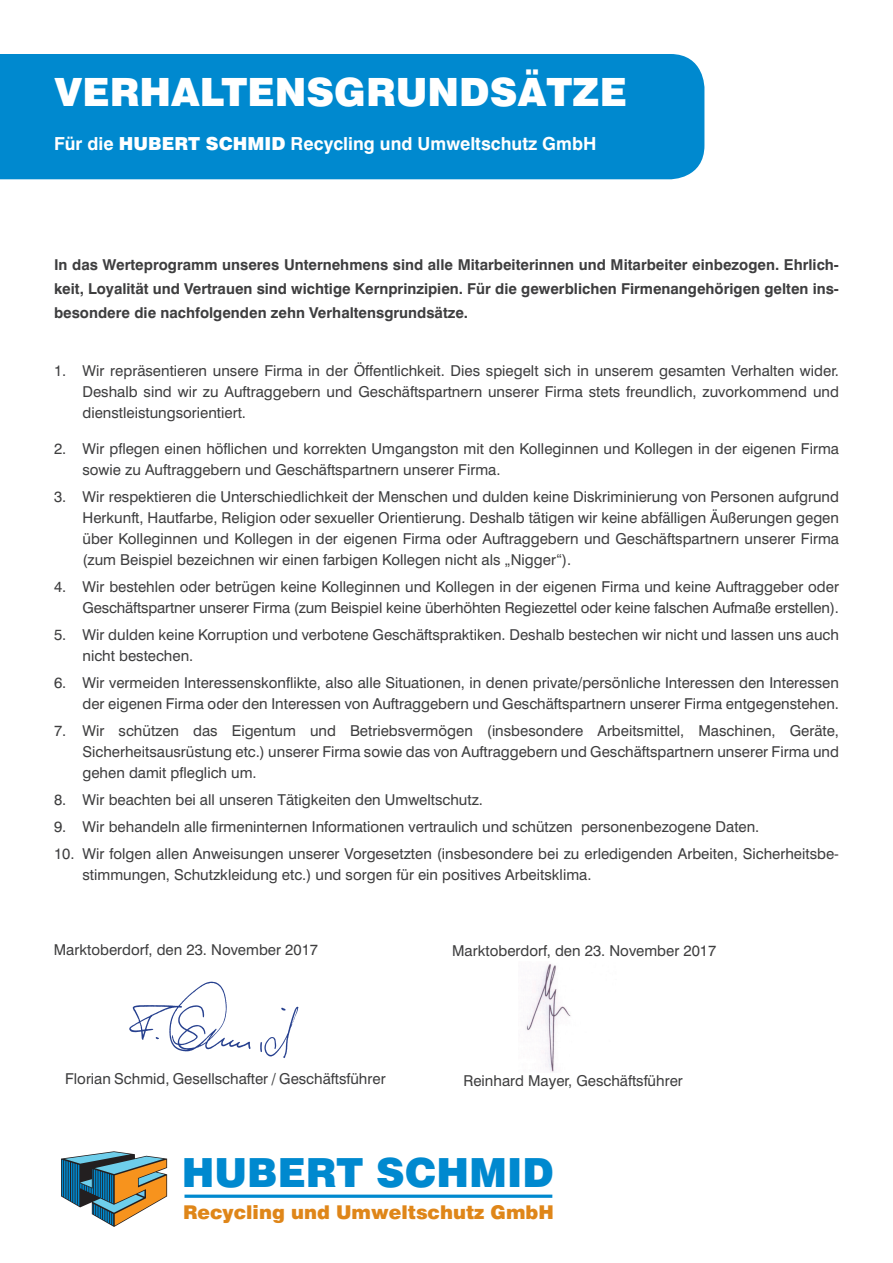
<style>
.page{position:relative;width:893px;height:1263px;background:#fff}
.page>*{position:absolute;margin:0;border:0;box-sizing:border-box;transform-origin:0 0}
.t1{font:900 40.2px "Swiss 721 BT";color:#0089cf}
.t2{font:900 39px "Swiss 721 BT";color:#fff}
.t3{font:900 19.05px "Swiss 721 BT";color:#df8619}
.t4{font:700 18px "Swiss 721 BT";color:#fff}
.t5{font:15px/21px "Swiss 721 BT";color:#3e3e3f;text-align:justify}
.t6{font:700 15px/24px "Swiss 721 BT";color:#3e3e3f;text-align:justify}
.s1{font-weight:900}
</style>
<div class="page">
<svg style="left:61px;top:1151px;width:106px;height:76px"></svg>
<svg style="left:184px;top:1194px;width:368px;height:4px"></svg>
<img style="left:129px;top:981px;width:170px;height:77px">
<div style="left:0;top:54px;width:704px;height:125px;background:#0089cf"></div>
<img style="left:526px;top:964px;width:45px;height:108px">
<h2 class="t2" style="left:54px;top:68px;width:574px">VERHALTENSGRUNDSÄTZE</h2>
<p class="t4" style="left:54px;top:132px;width:544px">Für die <span class="s1">HUBERT SCHMID</span> Recycling und Umweltschutz GmbH</p>
<p class="t6" style="left:54px;top:253px;width:786px">In das Werteprogramm unseres Unternehmens sind alle Mitarbeiterinnen und Mitarbeiter einbezogen. Ehrlich&shy;keit, Loyalität und Vertrauen sind wichtige Kernprinzipien. Für die gewerblichen Firmenangehörigen gelten ins&shy;besondere die nachfolgenden zehn Verhaltensgrundsätze.</p>
<p class="t5" style="left:83px;top:360px;width:758px;text-indent:-29px">1. Wir repräsentieren unsere Firma in der Öffentlichkeit. Dies spiegelt sich in unserem gesamten Verhalten wider.<br>Deshalb sind wir zu Auftraggebern und Geschäftspartnern unserer Firma stets freundlich, zuvorkommend und dienstleistungsorientiert.</p>
<p class="t5" style="left:83px;top:438px;width:758px;text-indent:-28px">2. Wir pflegen einen höflichen und korrekten Umgangston mit den Kolleginnen und Kollegen in der eigenen Firma sowie zu Auftraggebern und Geschäftspartnern unserer Firma.</p>
<p class="t5" style="left:83px;top:486px;width:758px;text-indent:-28px">3. Wir respektieren die Unterschiedlichkeit der Menschen und dulden keine Diskriminierung von Personen aufgrund Herkunft, Hautfarbe, Religion oder sexueller Orientierung. Deshalb tätigen wir keine abfälligen Äußerungen gegen über Kolleginnen und Kollegen in der eigenen Firma oder Auftraggebern und Geschäftspartnern unserer Firma (zum Beispiel bezeichnen wir einen farbigen Kollegen nicht als „Nigger“).</p>
<p class="t5" style="left:54px;top:576px;width:786px;text-align:right">4. Wir bestehlen oder betrügen keine Kolleginnen und Kollegen in der eigenen Firma und keine Auftraggeber oder<br>Geschäftspartner unserer Firma (zum Beispiel keine überhöhten Regiezettel oder keine falschen Aufmaße erstellen).</p>
<p class="t5" style="left:83px;top:624px;width:758px;text-indent:-28px">5. Wir dulden keine Korruption und verbotene Geschäftspraktiken. Deshalb bestechen wir nicht und lassen uns auch nicht bestechen.</p>
<p class="t5" style="left:54px;top:672px;width:786px;text-align:right">6. Wir vermeiden Interessenskonflikte, also alle Situationen, in denen private/persönliche Interessen den Interessen der eigenen Firma oder den Interessen von Auftraggebern und Geschäftspartnern unserer Firma entgegenstehen.</p>
<p class="t5" style="left:83px;top:720px;width:758px;text-indent:-28px">7. Wir schützen das Eigentum und Betriebsvermögen (insbesondere Arbeitsmittel, Maschinen, Geräte, Sicherheitsausrüstung etc.) unserer Firma sowie das von Auftraggebern und Geschäftspartnern unserer Firma und gehen damit pfleglich um.</p>
<p class="t5" style="left:54px;top:789px;width:431px">8. Wir beachten bei all unseren Tätigkeiten den Umweltschutz.</p>
<p class="t5" style="left:54px;top:816px;width:707px">9. Wir behandeln alle firmeninternen Informationen vertraulich und schützen personenbezogene Daten.</p>
<p class="t5" style="left:83px;top:843px;width:758px;text-indent:-28px">10. Wir folgen allen Anweisungen unserer Vorgesetzten (insbesondere bei zu erledigenden Arbeiten, Sicherheitsbe&shy;stimmungen, Schutzkleidung etc.) und sorgen für ein positives Arbeitsklima.</p>
<p class="t5" style="left:54px;top:939px;width:266px">Marktoberdorf, den 23. November 2017</p>
<p class="t5" style="left:65px;top:1068px;width:322px">Florian Schmid, Gesellschafter / Geschäftsführer</p>
<p class="t5" style="left:452px;top:940px;width:266px">Marktoberdorf, den 23. November 2017</p>
<p class="t5" style="left:463px;top:1070px;width:221px">Reinhard Mayer, Geschäftsführer</p>
<h1 class="t1" style="left:182px;top:1148px;width:374px">HUBERT SCHMID</h1>
<p class="t3" style="left:183px;top:1200px;width:372px">Recycling und Umweltschutz GmbH</p>
</div>
